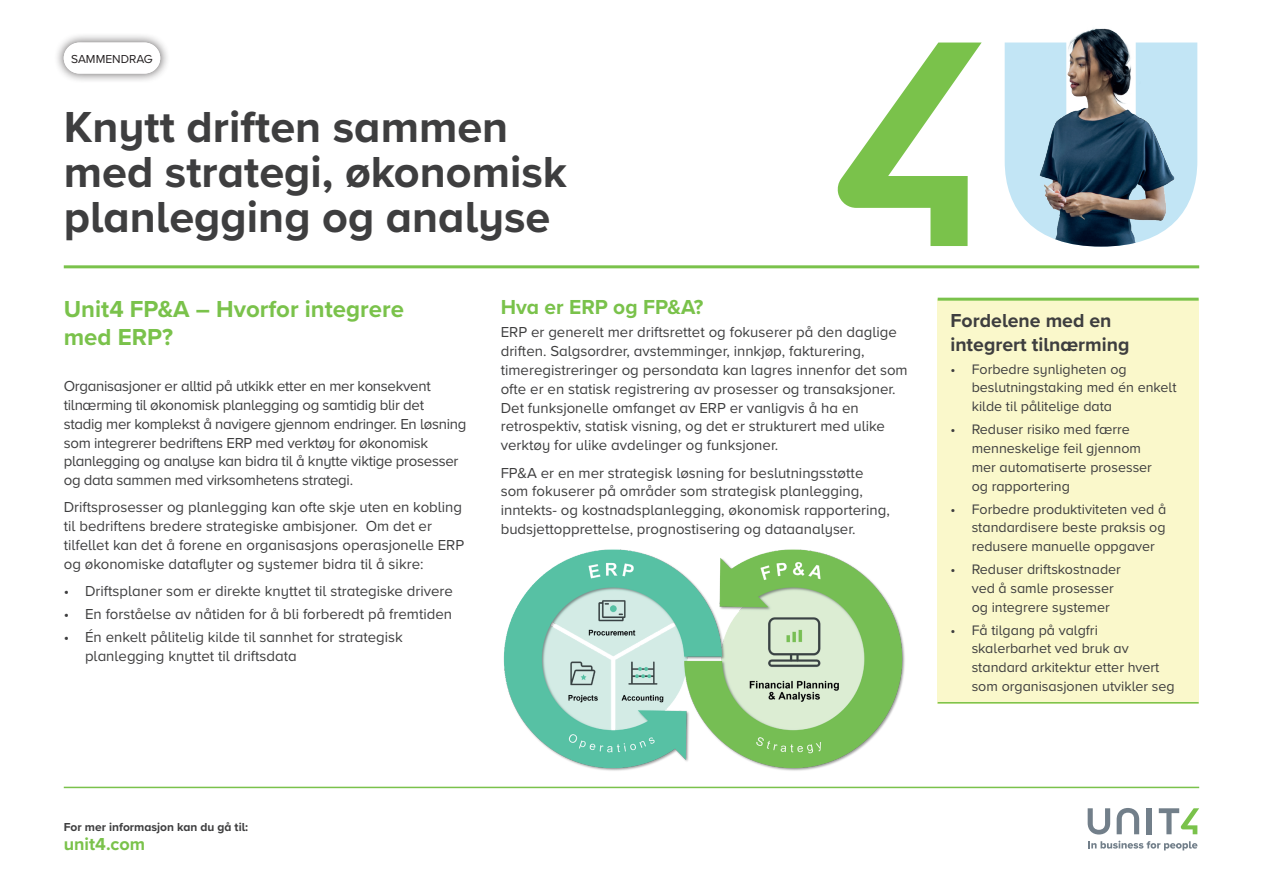
<style>
.page{position:relative;width:1263px;height:893px;background:#fff}
.page>*{position:absolute;margin:0;border:0;box-sizing:border-box;transform-origin:0 0}
.t1{font:700 45px/45px "Proxima Nova A";color:#3e3e3f}
.t2{font:700 24px/28.8px "Proxima Nova A";color:#7ac24b}
.t3{font:700 21px "Proxima Nova A";color:#7ac24b}
.t4{font:700 19.5px/23.4px "Proxima Nova A";color:#3e3e3f}
.t5{font:700 18px "Proxima Nova A";color:#7ac24b}
.t6{font:15px/18.8px "Proxima Nova A";color:#3e3e3f}
.t7{font:15px/18.8px "Proxima Nova A";letter-spacing:-.02em;color:#3e3e3f}
.t8{font:14.25px/18.8px "Proxima Nova A";color:#3e3e3f}
.t9{font:700 12px "Proxima Nova A";color:#3e3e3f}
.t10{font:12px "Proxima Nova A";color:#231f20}
</style>
<div class="page">
<hr style="left:64px;top:787px;width:1135px;height:1px;background:#7ac24b">
<svg style="left:1088px;top:841px;width:109px;height:9px"></svg>
<svg style="left:1088px;top:808px;width:22px;height:26px"></svg>
<svg style="left:1117px;top:808px;width:22px;height:26px"></svg>
<div style="left:1147px;top:808px;width:5px;height:26px;background:#727f8a"></div>
<svg style="left:1159px;top:808px;width:40px;height:26px"></svg>
<div style="left:54px;top:33px;width:116px;height:51px;background:#231f20;opacity:.75"></div>
<hr style="left:64px;top:265px;width:1135px;height:3px;background:#7ac24b">
<div style="left:938px;top:299px;width:261px;height:404px;background:#faf8cb"></div>
<hr style="left:938px;top:298px;width:261px;height:3px;background:#7ac24b">
<hr style="left:938px;top:702px;width:261px;height:1px;background:#7ac24b">
<div style="left:64px;top:43px;width:96px;height:31px;background:#fff;border-radius:16px"></div>
<img style="left:1021px;top:215px;width:160px;height:32px">
<svg style="left:837px;top:43px;width:145px;height:203px"></svg>
<img style="left:1004px;top:28px;width:194px;height:187px">
<img style="left:503px;top:549px;width:402px;height:222px">
<p class="t10" style="left:71px;top:50px;width:83px">SAMMENDRAG</p>
<p class="t10" style="left:80px;top:50px;width:66px">DATASHEET</p>
<h1 class="t1" style="left:64px;top:103px;width:505px">Knytt driften sammen med strategi, økonomisk planlegging og analyse</h1>
<h2 class="t2" style="left:64px;top:294px;width:342px">Unit4 FP&amp;A – Hvorfor integrere med ERP?</h2>
<p class="t7" style="left:64px;top:376px;width:404px">Organisasjoner er alltid på utkikk etter en mer konsekvent tilnærming til økonomisk planlegging og samtidig blir det stadig mer komplekst å navigere gjennom endringer. En løsning som integrerer bedriftens ERP med verktøy for økonomisk planlegging og analyse kan bidra til å knytte viktige prosesser og data sammen med virksomhetens strategi.</p>
<p class="t6" style="left:64px;top:497px;width:402px">Driftsprosesser og planlegging kan ofte skje uten en kobling til bedriftens bredere strategiske ambisjoner. Om det er tilfellet kan det å forene en organisasjons operasjonelle ERP og økonomiske dataflyter og systemer bidra til å sikre:</p>
<p class="t6" style="left:64px;top:581px;width:391px">• Driftsplaner som er direkte knyttet til strategiske drivere</p>
<p class="t6" style="left:64px;top:604px;width:390px">• En forståelse av nåtiden for å bli forberedt på fremtiden</p>
<p class="t6" style="left:85px;top:627px;width:319px;text-indent:-21px">• Én enkelt pålitelig kilde til sannhet for strategisk planlegging knyttet til driftsdata</p>
<h3 class="t3" style="left:501px;top:292px;width:204px">Hva er ERP og FP&amp;A?</h3>
<p class="t6" style="left:501px;top:322px;width:408px">ERP er generelt mer driftsrettet og fokuserer på den daglige driften. Salgsordrer, avstemminger, innkjøp, fakturering, timeregistreringer og persondata kan lagres innenfor det som ofte er en statisk registrering av prosesser og transaksjoner.<br>Det funksjonelle omfanget av ERP er vanligvis å ha en retrospektiv, statisk visning, og det er strukturert med ulike verktøy for ulike avdelinger og funksjoner.</p>
<p class="t6" style="left:501px;top:463px;width:391px">FP&amp;A er en mer strategisk løsning for beslutningsstøtte som fokuserer på områder som strategisk planlegging, inntekts- og kostnadsplanlegging, økonomisk rapportering, budsjettopprettelse, prognostisering og dataanalyser.</p>
<h3 class="t4" style="left:950px;top:309px;width:181px">Fordelene med en integrert tilnærming</h3>
<p class="t8" style="left:972px;top:359px;width:206px;text-indent:-21px">• Forbedre synligheten og beslutningstaking med én enkelt kilde til pålitelige data</p>
<p class="t8" style="left:972px;top:419px;width:182px;text-indent:-21px">• Reduser risiko med færre menneskelige feil gjennom mer automatiserte prosesser og rapportering</p>
<p class="t8" style="left:972px;top:499px;width:196px;text-align:justify;text-indent:-21px">• Forbedre produktiviteten ved å standardisere beste praksis og redusere manuelle oppgaver</p>
<p class="t8" style="left:972px;top:559px;width:151px;text-indent:-21px">• Reduser driftskostnader ved å samle prosesser og integrere systemer</p>
<p class="t8" style="left:972px;top:620px;width:205px;text-indent:-21px">• Få tilgang på valgfri skalerbarhet ved bruk av standard arkitektur etter hvert som organisasjonen utvikler seg</p>
<p class="t9" style="left:64px;top:818px;width:186px">For mer informasjon kan du gå til:</p>
<p class="t5" style="left:64px;top:831px;width:83px">unit4.com</p>
</div>
